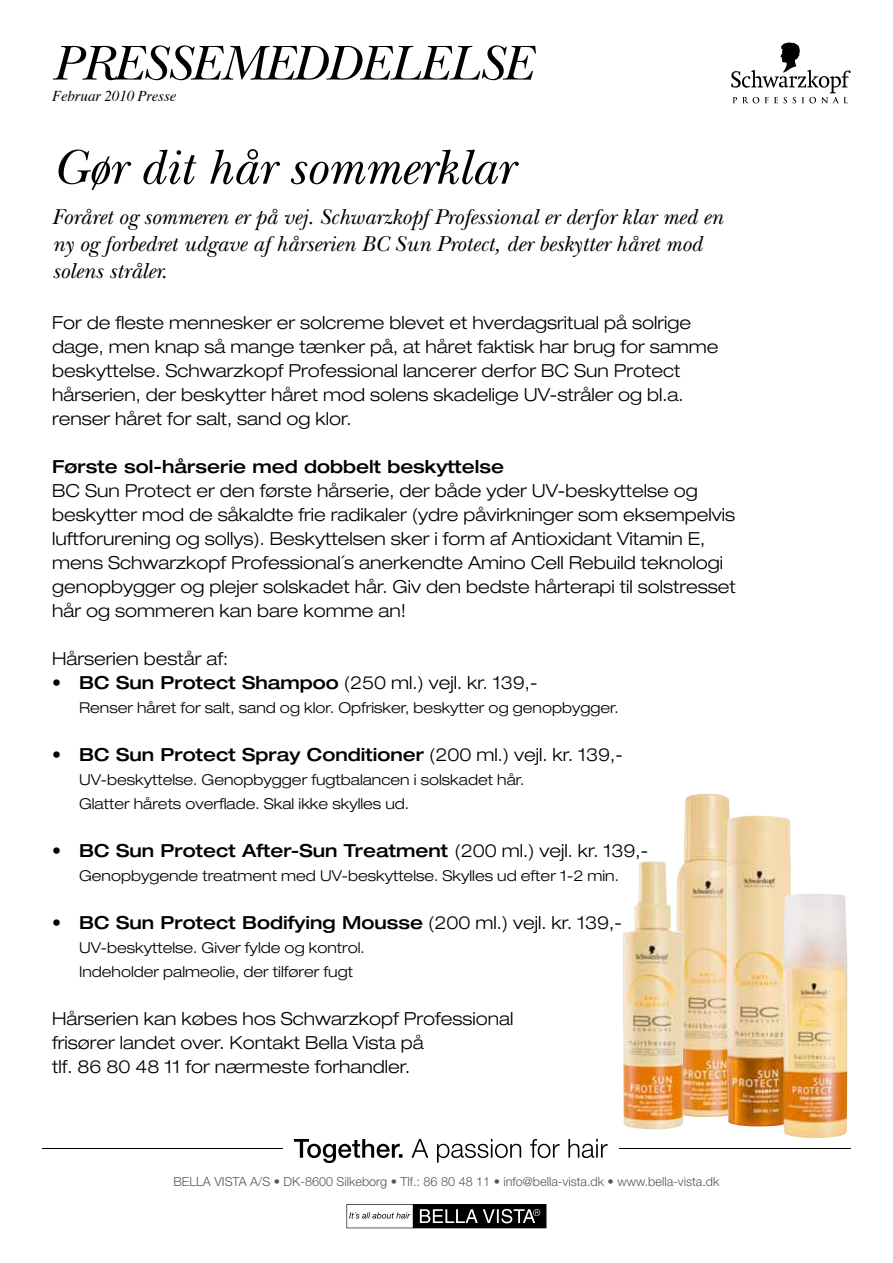
<style>
.page{position:relative;width:893px;height:1263px;background:#fff}
.page>*{position:absolute;margin:0;border:0;box-sizing:border-box;transform-origin:0 0}
.t1{font:italic 51px "New Baskerville";color:#000}
.t2{font:italic 22.5px/27px "New Baskerville";color:#000}
.t3{font:300 expanded 18px/24px "Helvetica Neue LT Std";color:#000}
.t4{font:500 expanded 18px "Helvetica Neue LT Std";color:#000}
.t5{font:300 expanded 15px/24px "Helvetica Neue LT Std";color:#000}
.t6{font:italic 15px "Times";letter-spacing:-.01em;color:#000}
.t7{font:300 12.6px "Helvetica Neue LT Std";color:#575756}
.s1{font-weight:500}
.s2{font-weight:300}
</style>
<div class="page">
<img style="left:683px;top:793px;width:47px;height:324px">
<img style="left:623px;top:861px;width:60px;height:269px">
<img style="left:727px;top:815px;width:64px;height:311px">
<img style="left:783px;top:893px;width:64px;height:245px">
<svg style="left:731px;top:43px;width:119px;height:60px"></svg>
<div style="left:413px;top:1205px;width:133px;height:23px;background:#000"></div>
<hr style="left:413px;top:1204px;width:133px;height:1px;background:#000">
<svg style="left:346px;top:1204px;width:68px;height:25px"></svg>
<svg style="left:420px;top:1204px;width:127px;height:25px"></svg>
<svg style="left:294px;top:1139px;width:108px;height:24px"></svg>
<svg style="left:411px;top:1139px;width:197px;height:24px"></svg>
<hr style="left:43px;top:1148px;width:240px;height:1px;background:#000">
<hr style="left:619px;top:1148px;width:231px;height:1px;background:#000">
<h1 class="t1" style="left:52px;top:33px;width:481px">PRESSEMEDDELELSE</h1>
<p class="t6" style="left:52px;top:83px;width:126px">Februar 2010 Presse</p>
<h1 class="t1" style="left:52px;top:137px;width:463px">Gør dit hår sommerklar</h1>
<p class="t2" style="left:52px;top:204px;width:673px">Foråret og sommeren er på vej. Schwarzkopf Professional er derfor klar med en ny og forbedret udgave af hårserien BC Sun Protect, der beskytter håret mod solens stråler.</p>
<p class="t3" style="left:52px;top:311px;width:668px">For de fleste mennesker er solcreme blevet et hverdagsritual på solrige dage, men knap så mange tænker på, at håret faktisk har brug for samme beskyttelse. Schwarzkopf Professional lancerer derfor BC Sun Protect hårserien, der beskytter håret mod solens skadelige UV-stråler og bl.a. renser håret for salt, sand og klor.</p>
<p class="t4" style="left:52px;top:456px;width:454px">Første sol-hårserie med dobbelt beskyttelse</p>
<p class="t3" style="left:52px;top:479px;width:685px">BC Sun Protect er den første hårserie, der både yder UV-beskyttelse og beskytter mod de såkaldte frie radikaler (ydre påvirkninger som eksempelvis luftforurening og sollys). Beskyttelsen sker i form af Antioxidant Vitamin E, mens Schwarzkopf Professional´s anerkendte Amino Cell Rebuild teknologi genopbygger og plejer solskadet hår. Giv den bedste hårterapi til solstresset hår og sommeren kan bare komme an!</p>
<p class="t3" style="left:52px;top:647px;width:177px">Hårserien består af:</p>
<p class="t3" style="left:52px;top:670px;width:487px"><span class="s1">• BC Sun Protect Shampoo</span> (250 ml.) vejl. kr. 139,-</p>
<p class="t5" style="left:79px;top:696px;width:541px">Renser håret for salt, sand og klor. Opfrisker, beskytter og genopbygger.</p>
<p class="t4" style="left:52px;top:744px;width:573px">• BC Sun Protect Spray Conditioner <span class="s2">(200 ml.) vejl. kr. 139,-</span></p>
<p class="t5" style="left:79px;top:768px;width:447px">UV-beskyttelse. Genopbygger fugtbalancen i solskadet hår.<br>Glatter hårets overflade. Skal ikke skylles ud.</p>
<p class="t4" style="left:52px;top:840px;width:598px">• BC Sun Protect After-Sun Treatment <span class="s2">(200 ml.) vejl. kr. 139,-</span></p>
<p class="t5" style="left:79px;top:864px;width:541px">Genopbygende treatment med UV-beskyttelse. Skylles ud efter 1-2 min.</p>
<p class="t4" style="left:52px;top:912px;width:572px">• BC Sun Protect Bodifying Mousse <span class="s2">(200 ml.) vejl. kr. 139,-</span></p>
<p class="t5" style="left:79px;top:936px;width:287px">UV-beskyttelse. Giver fylde og kontrol.<br>Indeholder palmeolie, der tilfører fugt</p>
<p class="t3" style="left:52px;top:1007px;width:463px">Hårserien kan købes hos Schwarzkopf Professional frisører landet over. Kontakt Bella Vista på<br>tlf. 86 80 48 11 for nærmeste forhandler.</p>
<p class="t7" style="left:174px;top:1174px;width:547px">BELLA VISTA A/S • DK-8600 Silkeborg • Tlf.: 86 80 48 11 • info@bella-vista.dk • www.bella-vista.dk</p>
</div>
